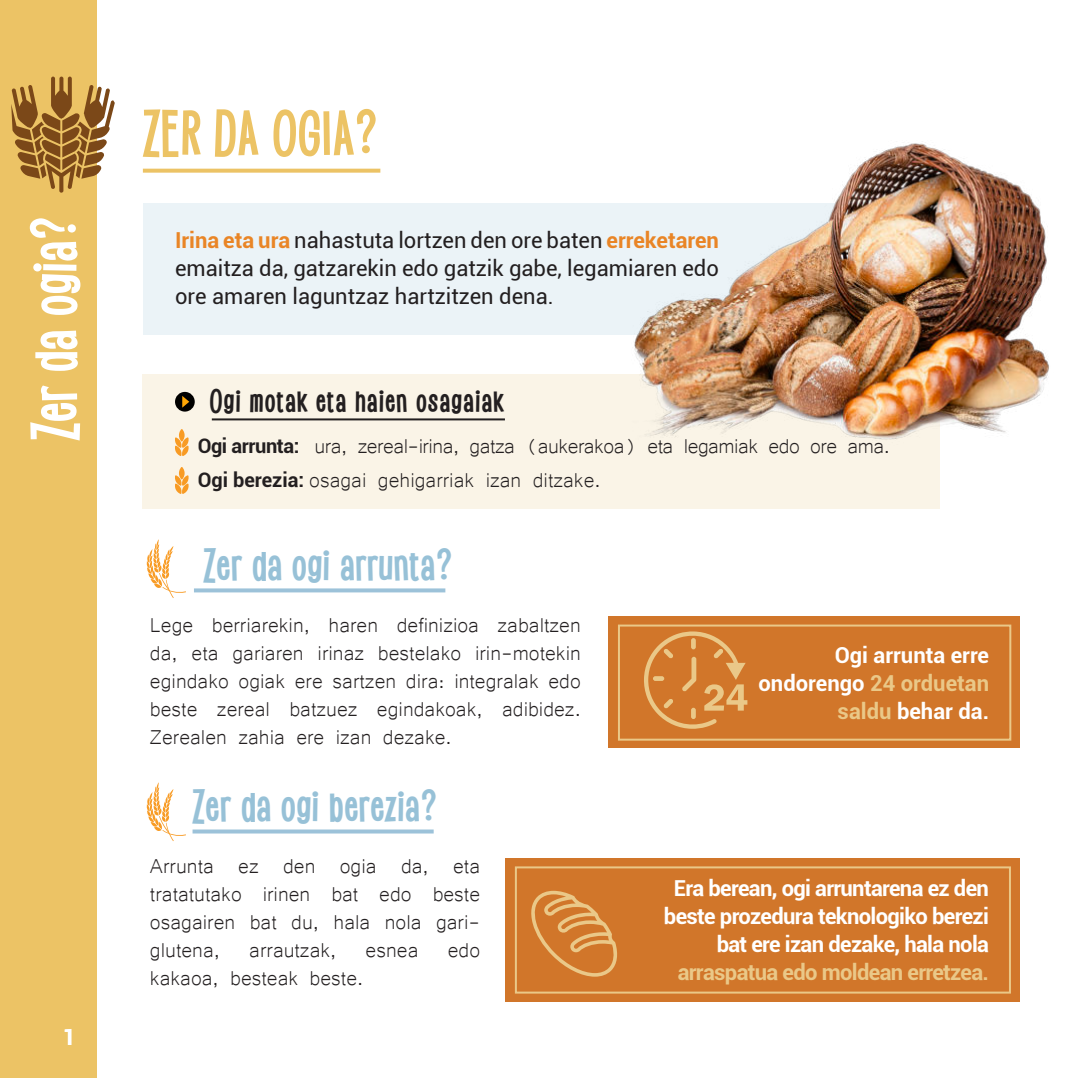
<style>
.page{position:relative;width:1078px;height:1078px;background:#fff}
.page>*{position:absolute;margin:0;border:0;box-sizing:border-box;transform-origin:0 0}
.t1{font:52px "Saker Sans Bold PERSONALUSE";letter-spacing:.04em;color:#fff}
.t2{font:50px "Saker Sans Bold PERSONALUSE";letter-spacing:.05em;color:#ecc365}
.t3{font:36px "Saker Sans Bold PERSONALUSE";letter-spacing:.05em;color:#97c1d7}
.t4{font:26px/28px "Microsoft Yi Baiti";color:#231f20;text-align:justify}
.t5{font:26px/34.2px "Microsoft Yi Baiti";letter-spacing:-.02em;color:#231f20}
.t6{font:26px "Saker Sans Bold PERSONALUSE";letter-spacing:.08em;color:#231f20}
.t7{font:22px/28px "Roboto";color:#231f20;text-align:justify}
.t8{font:700 22px/28px "Roboto";letter-spacing:-.03em;color:#fff;text-align:right}
.t9{font:700 22px/28px "Roboto";color:#fff;text-align:right}
.t10{font:700 22px "Roboto";letter-spacing:-.03em;color:#eac888}
.s1{font-weight:700;color:#e98526}
.s2{font-family:"Roboto";font-weight:700;font-size:20px}
.s3{color:#eac888}
</style>
<div class="page">
<div style="left:143px;top:204px;width:693px;height:130px;background:#ebf3f7"></div>
<div style="left:142px;top:373px;width:798px;height:135px;background:#faf4e7"></div>
<div style="left:0;top:0;width:96px;height:1077px;background:#ecc365"></div>
<svg style="left:175px;top:392px;width:20px;height:19px"></svg>
<hr style="left:212px;top:418px;width:293px;height:2px;background:#231f20">
<svg style="left:143px;top:169px;width:237px;height:4px"></svg>
<svg style="left:194px;top:588px;width:251px;height:4px"></svg>
<svg style="left:192px;top:829px;width:241px;height:4px"></svg>
<img style="left:594px;top:143px;width:455px;height:297px">
<svg style="left:11px;top:77px;width:104px;height:116px"></svg>
<svg style="left:175px;top:429px;width:14px;height:27px"></svg>
<svg style="left:175px;top:467px;width:14px;height:27px"></svg>
<div style="left:608px;top:616px;width:411px;height:131px;background:#d1762a"></div>
<div style="left:505px;top:857px;width:514px;height:144px;background:#d1762a"></div>
<div style="left:617px;top:624px;width:394px;height:116px;border:2px solid #eac888"></div>
<div style="left:514px;top:866px;width:496px;height:127px;border:2px solid #eac888"></div>
<svg style="left:644px;top:631px;width:103px;height:97px"></svg>
<svg style="left:146px;top:539px;width:40px;height:59px"></svg>
<svg style="left:146px;top:782px;width:40px;height:58px"></svg>
<svg style="left:531px;top:890px;width:86px;height:86px"></svg>
<h1 class="t1" style="left:30px;top:440px;width:225px;rotate:-90deg">Zer da ogia?</h1>
<p class="t8" style="left:63px;top:1024px;width:14px">1</p>
<h2 class="t2" style="left:143px;top:109px;width:236px">ZER DA OGIA?</h2>
<p class="t7" style="left:175px;top:228px;width:545px"><span class="s1">Irina eta ura</span> nahastuta lortzen den ore baten <span class="s1">erreketaren </span>emaitza da, gatzarekin edo gatzik gabe, legamiaren edo ore amaren laguntzaz hartzitzen dena.</p>
<p class="t6" style="left:210px;top:389px;width:294px">Ogi motak eta haien osagaiak</p>
<p class="t5" style="left:198px;top:428px;width:693px"><span class="s2">Ogi arrunta:</span> ura, zereal-irina, gatza (aukerakoa) eta legamiak edo ore ama.<br><span class="s2">Ogi berezia:</span> osagai gehigarriak izan ditzake.</p>
<h3 class="t3" style="left:203px;top:547px;width:250px">Zer da ogi arrunta?</h3>
<p class="t4" style="left:150px;top:610px;width:432px">Lege berriarekin, haren definizioa zabaltzen da, eta gariaren irinaz bestelako irin-motekin egindako ogiak ere sartzen dira: integralak edo beste zereal batzuez egindakoak, adibidez.<br>Zerealen zahia ere izan dezake.</p>
<h3 class="t3" style="left:192px;top:788px;width:246px">Zer da ogi berezia?</h3>
<p class="t4" style="left:150px;top:851px;width:331px">Arrunta ez den ogia da, eta tratatutako irinen bat edo beste osagairen bat du, hala nola gari&shy;glutena, arrautzak, esnea edo kakaoa, besteak beste.</p>
<p class="t9" style="left:758px;top:643px;width:232px">Ogi arrunta erre ondorengo <span class="s3">24 orduetan saldu</span> behar da.</p>
<p class="t8" style="left:663px;top:875px;width:326px">Era berean, ogi arruntarena ez den beste prozedura teknologiko berezi bat ere izan dezake, hala nola</p>
<p class="t10" style="left:677px;top:963px;width:313px">arraspatua edo moldean erretzea.</p>
</div>
